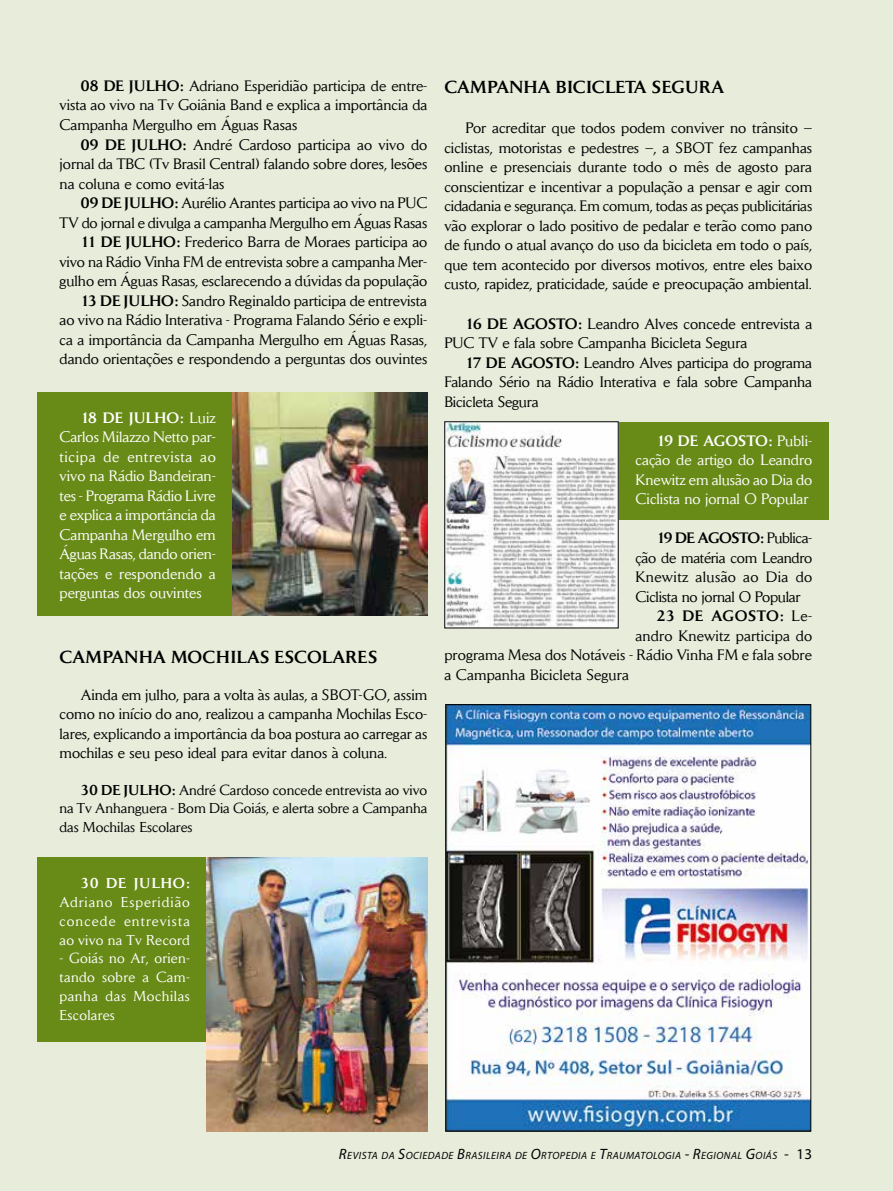
<style>
.page{position:relative;width:893px;height:1191px;background:#e7ecdb}
.page>*{position:absolute;margin:0;border:0;box-sizing:border-box;transform-origin:0 0}
.t1{font:500 17.25px "Daily News";color:#000}
.t2{font:15px/19.5px "Daily News";color:#000;text-align:justify}
.t3{font:15px/19.5px "Daily News";color:#fff;text-align:justify}
.t4{font:15px "Daily News";letter-spacing:-.02em;color:#000}
.t5{font:15px "Daily News";letter-spacing:.025em;color:#000}
.t6{font:500 15px "Daily News";letter-spacing:-.015em;color:#000}
.t7{font:500 15px "Daily News";letter-spacing:.035em;color:#000}
.t8{font:14.25px/18.8px "Daily News";color:#000;text-align:justify}
.t9{font:14.25px/18.8px "Daily News";letter-spacing:.04em;color:#fff;text-align:justify}
.t10{font:500 14.25px "Daily News";letter-spacing:.065em;color:#fff}
.t11{font:italic 10.5px "Myriad Pro";letter-spacing:.045em;color:#000}
.s1{font-weight:500}
.s2{font-weight:400}
.s3{font-size:15px}
.s4{font-style:normal;font-size:15px}
</style>
<div class="page">
<div style="left:444px;top:421px;width:385px;height:98px;background:#688a17"></div>
<div style="left:37px;top:857px;width:390px;height:185px;background:#688a17"></div>
<div style="left:37px;top:392px;width:390px;height:223px;background:#688a17"></div>
<img style="left:447px;top:706px;width:362px;height:423px">
<div style="left:445px;top:704px;width:366px;height:427px;border:1px solid #000"></div>
<img style="left:207px;top:858px;width:220px;height:273px">
<img style="left:233px;top:392px;width:194px;height:223px">
<img style="left:446px;top:423px;width:171px;height:203px">
<p class="t2" style="left:60px;top:76px;width:369px;text-indent:21px"><span class="s1">08 DE JULHO:</span> Adriano Esperidião participa de entre&shy;vista ao vivo na Tv Goiânia Band e explica a importância da Campanha Mergulho em Águas Rasas</p>
<p class="t2" style="left:60px;top:134px;width:369px;text-indent:21px"><span class="s1">09 DE JULHO:</span> André Cardoso participa ao vivo do jornal da TBC (Tv Brasil Central) falando sobre dores, lesões na coluna e como evitá-las</p>
<p class="t2" style="left:60px;top:193px;width:369px;text-align:right"><span class="s1">09 DE JULHO:</span> Aurélio Arantes participa ao vivo na PUC TV do jornal e divulga a campanha Mergulho em Águas Rasas <span class="s1">11 DE JULHO:</span> Frederico Barra de Moraes participa ao vivo na Rádio Vinha FM de entrevista sobre a campanha Mer&shy;gulho em Águas Rasas, esclarecendo a dúvidas da população <span class="s1">13 DE JULHO:</span> Sandro Reginaldo participa de entrevista<br>ao vivo na Rádio Interativa - Programa Falando Sério e expli&shy;ca a importância da Campanha Mergulho em Águas Rasas, dando orientações e respondendo a perguntas dos ouvintes</p>
<p class="t3" style="left:60px;top:407px;width:158px;text-indent:21px"><span class="s1">18 DE JULHO:</span> Luiz Carlos Milazzo Netto par&shy;ticipa de entrevista ao vivo na Rádio Bandeiran&shy;tes - Programa Rádio Livre e explica a importância da Campanha Mergulho em Águas Rasas, dando orien&shy;tações e respondendo a perguntas dos ouvintes</p>
<p class="t1" style="left:60px;top:646px;width:319px">CAMPANHA MOCHILAS ESCOLARES</p>
<p class="t2" style="left:60px;top:684px;width:369px;text-indent:21px">Ainda em julho, para a volta às aulas, a SBOT-GO, assim como no início do ano, realizou a campanha Mochilas Esco&shy;lares, explicando a importância da boa postura ao carregar as mochilas e seu peso ideal para evitar danos à coluna.</p>
<p class="t8" style="left:60px;top:780px;width:369px;text-indent:21px"><span class="s1">30 DE JULHO:</span> André Cardoso concede entrevista ao vivo na Tv Anhanguera - Bom Dia Goiás, e alerta sobre a Campanha das Mochilas Escolares</p>
<p class="t1" style="left:444px;top:77px;width:282px">CAMPANHA BICICLETA SEGURA</p>
<p class="t2" style="left:444px;top:118px;width:369px;text-indent:21px">Por acreditar que todos podem conviver no trânsito – ciclistas, motoristas e pedestres –, a SBOT fez campanhas online e presenciais durante todo o mês de agosto para conscientizar e incentivar a população a pensar e agir com cidadania e segurança. Em comum, todas as peças publicitárias vão explorar o lado positivo de pedalar e terão como pano de fundo o atual avanço do uso da bicicleta em todo o país, que tem acontecido por diversos motivos, entre eles baixo custo, rapidez, praticidade, saúde e preocupação ambiental.</p>
<p class="t2" style="left:444px;top:314px;width:369px;text-indent:21px"><span class="s1">16 DE AGOSTO:</span> Leandro Alves concede entrevista a<br>PUC TV e fala sobre Campanha Bicicleta Segura</p>
<p class="t2" style="left:444px;top:353px;width:369px;text-indent:21px"><span class="s1">17 DE AGOSTO:</span> Leandro Alves participa do programa Falando Sério na Rádio Interativa e fala sobre Campanha Bicicleta Segura</p>
<p class="t3" style="left:636px;top:431px;width:178px;text-indent:21px"><span class="s1">19 DE AGOSTO:</span> Publi&shy;cação de artigo do Leandro Knewitz em alusão ao Dia do Ciclista no jornal O Popular</p>
<p class="t6" style="left:657px;top:529px;width:157px">19 DE AGOSTO: <span class="s2">Publica-</span></p>
<p class="t4" style="left:636px;top:548px;width:178px">ção de matéria com Leandro</p>
<p class="t5" style="left:636px;top:568px;width:178px">Knewitz alusão ao Dia do</p>
<p class="t4" style="left:636px;top:587px;width:166px">Ciclista no jornal O Popular</p>
<p class="t7" style="left:657px;top:607px;width:157px">23 DE AGOSTO: <span class="s2">Le-</span></p>
<p class="t2" style="left:636px;top:626px;width:178px">andro Knewitz participa do</p>
<p class="t2" style="left:444px;top:645px;width:369px">programa Mesa dos Notáveis - Rádio Vinha FM e fala sobre</p>
<p class="t2" style="left:444px;top:665px;width:186px">a Campanha Bicicleta Segura</p>
<p class="t10" style="left:81px;top:874px;width:111px">30 DE JULHO:</p>
<p class="t9" style="left:60px;top:892px;width:132px">Adriano Esperidião concede entrevista ao vivo na Tv Record</p>
<p class="t9" style="left:60px;top:949px;width:132px">- Goiás no Ar, orien&shy;tando sobre a Cam&shy;panha das Mochilas Escolares</p>
<p class="t11" style="left:339px;top:1148px;width:475px"><span class="s3">R</span>EVISTA DA <span class="s3">S</span>OCIEDADE <span class="s3">B</span>RASILEIRA DE <span class="s3">O</span>RTOPEDIA E <span class="s3">T</span>RAUMATOLOGIA <span class="s3">- R</span>EGIONAL <span class="s3">G</span>OIÁS <span class="s3">-</span> <span class="s4">13</span></p>
</div>
